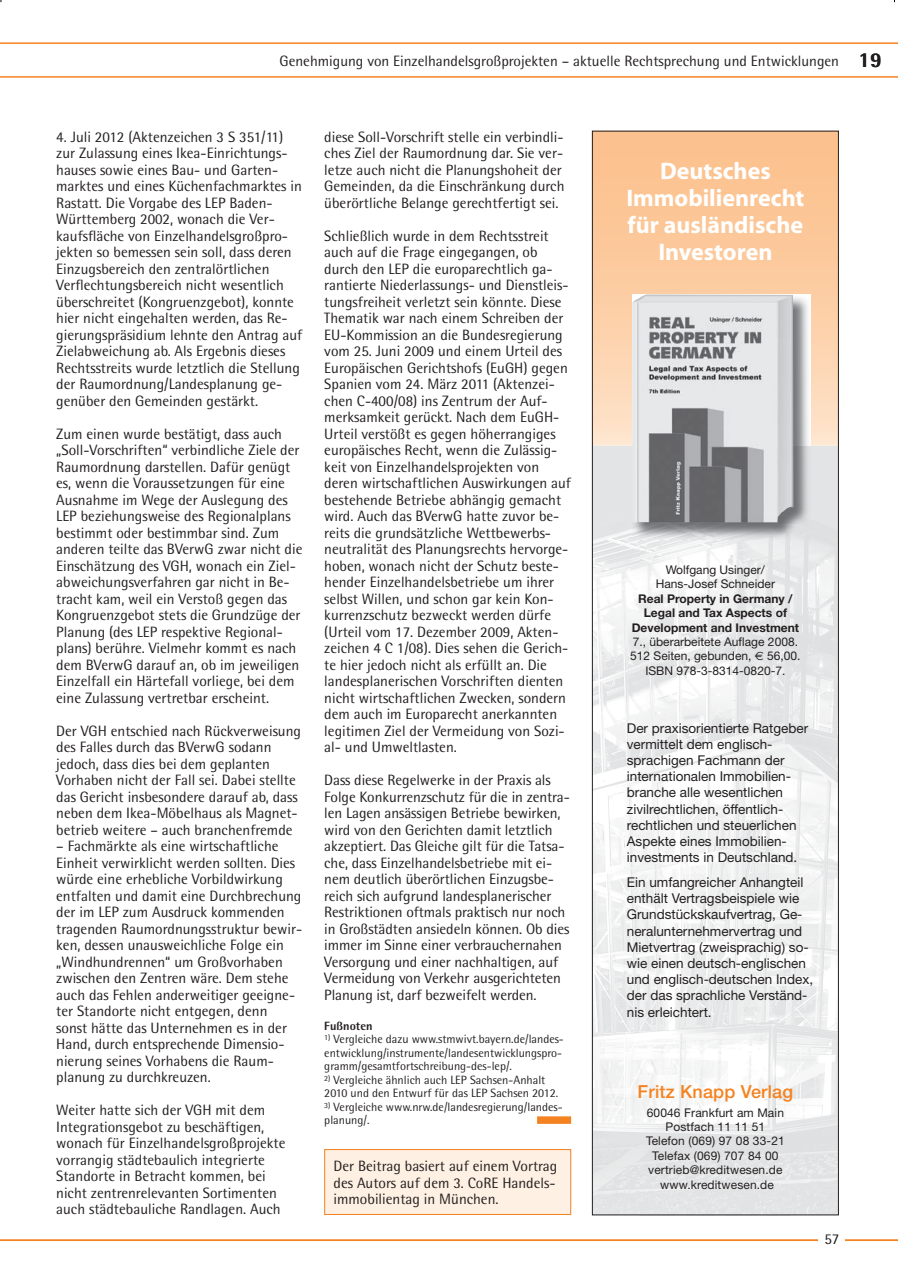
<style>
.page{position:relative;width:898px;height:1278px;background:#fff}
.page>*{position:absolute;margin:0;border:0;box-sizing:border-box;transform-origin:0 0}
.t1{font:700 24px/27px "Myriad";color:#fff;text-align:center}
.t2{font:500 18px "Helvetica Neue";letter-spacing:.01em;color:#f58220}
.t3{font:15px/16.5px "Rotis Semi Sans";color:#231f20}
.t4{font:13.5px/16.2px "Helvetica Neue";color:#231f20}
.t5{font:12px/13.5px "Rotis Semi Sans";color:#231f20}
.t6{font:12px/14.4px "Helvetica Neue";color:#231f20;text-align:center}
.t7{font:700 12px/14.4px "Helvetica Neue";color:#231f20;text-align:center}
.t8{font:800 12px "Rotis Semi Sans";color:#231f20}
.s1{font-weight:800;font-size:21px}
.s2{font-family:"Euro Sans"}
</style>
<div class="page">
<svg style="left:0;top:42px;width:897px;height:36px"></svg>
<hr style="left:0;top:1239px;width:897px;height:2px;background:#f58220">
<div style="left:537px;top:1116px;width:34px;height:8px;background:#f58220"></div>
<div style="left:324px;top:1149px;width:246px;height:65px;background:#fef0e2"></div>
<div style="left:324px;top:1149px;width:247px;height:66px;border:1px solid #f58220"></div>
<div style="left:817px;top:1220px;width:27px;height:31px;background:#fff"></div>
<img style="left:594px;top:445px;width:46px;height:768px">
<img style="left:789px;top:445px;width:47px;height:768px">
<img style="left:640px;top:539px;width:149px;height:674px">
<svg style="left:594px;top:133px;width:242px;height:312px;background:#fcca9e"></svg>
<img style="left:632px;top:445px;width:178px;height:94px">
<img style="left:793px;top:294px;width:17px;height:151px">
<img style="left:632px;top:294px;width:161px;height:228px">
<p class="t3" style="left:279px;top:53px;width:603px">Genehmigung von Einzelhandelsgroßprojekten – aktuelle Rechtsprechung und Entwicklungen <span class="s1">19</span></p>
<p class="t3" style="left:56px;top:128px;width:247px">4. Juli 2012 (Aktenzeichen 3 S 351/11) zur Zulassung eines Ikea-Einrichtungs&shy;hauses sowie eines Bau- und Garten&shy;marktes und eines Küchenfachmarktes in Rastatt. Die Vorgabe des LEP Baden-Württemberg 2002, wonach die Ver&shy;kaufsfläche von Einzelhandelsgroßpro&shy;jekten so bemessen sein soll, dass deren Einzugsbereich den zentralörtlichen Verflechtungsbereich nicht wesentlich überschreitet (Kongruenzgebot), konnte hier nicht eingehalten werden, das Re&shy;gierungspräsidium lehnte den Antrag auf Zielabweichung ab. Als Ergebnis dieses Rechtsstreits wurde letztlich die Stellung der Raumordnung/Landesplanung ge&shy;genüber den Gemeinden gestärkt.</p>
<p class="t3" style="left:56px;top:425px;width:248px">Zum einen wurde bestätigt, dass auch „Soll-Vorschriften“ verbindliche Ziele der Raumordnung darstellen. Dafür genügt es, wenn die Voraussetzungen für eine Ausnahme im Wege der Auslegung des LEP beziehungsweise des Regionalplans bestimmt oder bestimmbar sind. Zum anderen teilte das BVerwG zwar nicht die Einschätzung des VGH, wonach ein Ziel&shy;abweichungsverfahren gar nicht in Be&shy;tracht kam, weil ein Verstoß gegen das Kongruenzgebot stets die Grundzüge der Planung (des LEP respektive Regional&shy;plans) berühre. Vielmehr kommt es nach dem BVerwG darauf an, ob im jeweiligen Einzelfall ein Härtefall vorliege, bei dem eine Zulassung vertretbar erscheint.</p>
<p class="t3" style="left:56px;top:722px;width:246px">Der VGH entschied nach Rückverweisung des Falles durch das BVerwG sodann jedoch, dass dies bei dem geplanten Vorhaben nicht der Fall sei. Dabei stellte das Gericht insbesondere darauf ab, dass neben dem Ikea-Möbelhaus als Magnet&shy;betrieb weitere – auch branchenfremde</p>
<p class="t3" style="left:56px;top:838px;width:247px">– Fachmärkte als eine wirtschaftliche Einheit verwirklicht werden sollten. Dies würde eine erhebliche Vorbildwirkung entfalten und damit eine Durchbrechung der im LEP zum Ausdruck kommenden tragenden Raumordnungsstruktur bewir&shy;ken, dessen unausweichliche Folge ein „Windhundrennen“ um Großvorhaben zwischen den Zentren wäre. Dem stehe auch das Fehlen anderweitiger geeigne&shy;ter Standorte nicht entgegen, denn<br>sonst hätte das Unternehmen es in der Hand, durch entsprechende Dimensio&shy;nierung seines Vorhabens die Raum&shy;planung zu durchkreuzen.</p>
<p class="t3" style="left:56px;top:1102px;width:231px">Weiter hatte sich der VGH mit dem Integ rationsgebot zu beschäftigen, wonach für Einzelhandelsgroßprojekte vorrangig städtebaulich integrierte Standorte in Betracht kommen, bei nicht zentrenrelevanten Sortimenten auch städtebauliche Randlagen. Auch</p>
<p class="t3" style="left:324px;top:128px;width:241px">diese Soll-Vorschrift stelle ein verbindli&shy;ches Ziel der Raumordnung dar. Sie ver&shy;letze auch nicht die Planungshoheit der Gemeinden, da die Einschränkung durch überörtliche Belange gerechtfertigt sei.</p>
<p class="t3" style="left:324px;top:227px;width:248px">Schließlich wurde in dem Rechtsstreit auch auf die Frage eingegangen, ob durch den LEP die europarechtlich ga&shy;rantierte Niederlassungs- und Dienstleis&shy;tungsfreiheit verletzt sein könnte. Diese Thematik war nach einem Schreiben der EU-Kommission an die Bundesregierung vom 25. Juni 2009 und einem Urteil des Europäischen Gerichtshofs (EuGH) gegen Spanien vom 24. März 2011 (Aktenzei&shy;chen C-400/08) ins Zentrum der Auf&shy;merksamkeit gerückt. Nach dem EuGH-Urteil verstößt es gegen höherrangiges europäisches Recht, wenn die Zulässig&shy;keit von Einzelhandelsprojekten von deren wirtschaftlichen Auswirkungen auf bestehende Betriebe abhängig gemacht wird. Auch das BVerwG hatte zuvor be&shy;reits die grundsätzliche Wettbewerbs&shy;neutralität des Planungsrechts hervorge&shy;hoben, wonach nicht der Schutz beste&shy;hender Einzelhandelsbetriebe um ihrer selbst Willen, und schon gar kein Kon&shy;kurrenzschutz bezweckt werden dürfe (Urteil vom 17. Dezember 2009, Akten&shy;zeichen 4 C 1/08). Dies sehen die Gerich&shy;te hier jedoch nicht als erfüllt an. Die landesplanerischen Vorschriften dienten nicht wirtschaftlichen Zwecken, sondern dem auch im Europarecht anerkannten legitimen Ziel der Vermeidung von Sozi&shy;al- und Umweltlasten.</p>
<p class="t3" style="left:324px;top:772px;width:247px">Dass diese Regelwerke in der Praxis als Folge Konkurrenzschutz für die in zentra&shy;len Lagen ansässigen Betriebe bewirken, wird von den Gerichten damit letztlich akzeptiert. Das Gleiche gilt für die Tatsa&shy;che, dass Einzelhandelsbetriebe mit ei&shy;nem deutlich überörtlichen Einzugsbe&shy;reich sich aufgrund landesplanerischer Restriktionen oftmals praktisch nur noch in Großstädten ansiedeln können. Ob dies immer im Sinne einer verbrauchernahen Versorgung und einer nachhaltigen, auf Vermeidung von Verkehr ausgerichteten Planung ist, darf bezweifelt werden.</p>
<p class="t8" style="left:324px;top:1018px;width:50px">Fußnoten</p>
<p class="t5" style="left:324px;top:1032px;width:241px"><sup>1)</sup> Vergleiche dazu www.stmwivt.bayern.de/landes&shy;entwicklung/instrumente/landesentwicklungspro&shy;gramm/gesamtfortschreibung-des-lep/.</p>
<p class="t5" style="left:324px;top:1073px;width:235px"><sup>2)</sup> Vergleiche ähnlich auch LEP Sachsen-Anhalt<br>2010 und den Entwurf für das LEP Sachsen 2012.</p>
<p class="t5" style="left:324px;top:1100px;width:240px"><sup>3)</sup> Vergleiche www.nrw.de/landesregierung/landes&shy;planung/.</p>
<p class="t3" style="left:333px;top:1158px;width:225px;text-align:justify">Der Beitrag basiert auf einem Vortrag des Autors auf dem 3. CoRE Handels&shy;immobilientag in München.</p>
<h1 class="t1" style="left:626px;top:158px;width:179px">Deutsches<br>Immobilienrecht für ausländische<br>Investoren</h1>
<p class="t6" style="left:655px;top:562px;width:121px">Wolfgang Usinger/<br>Hans-Josef Schneider</p>
<p class="t7" style="left:631px;top:591px;width:169px">Real Property in Germany /<br>Legal and Tax Aspects of<br>Development and Investment</p>
<p class="t6" style="left:630px;top:634px;width:172px">7., überarbeitete Auflage 2008.<br>512 Seiten, gebunden, <span class="s2">E</span> 56,00.<br>ISBN 978-3-8314-0820-7.</p>
<p class="t4" style="left:626px;top:719px;width:183px">Der praxisorientierte Ratgeber vermittelt dem englisch&shy;sprachigen Fachmann der internationalen Immobilien&shy;branche alle wesentlichen zivilrechtlichen, öffentlich&shy;rechtlichen und steuerlichen<br>Aspekte eines Immobilien&shy;investments in Deutschland.</p>
<p class="t4" style="left:626px;top:874px;width:188px">Ein umfangreicher Anhangteil enthält Vertragsbeispiele wie<br>Grundstückskaufvertrag, Ge&shy;neralunternehmervertrag und<br>Mietvertrag (zweisprachig) so&shy;wie einen deutsch-englischen und englisch-deutschen Index, der das sprachliche Verständ&shy;nis erleichtert.</p>
<p class="t2" style="left:637px;top:1080px;width:157px">Fritz Knapp Verlag</p>
<p class="t6" style="left:646px;top:1105px;width:140px">60046 Frankfurt am Main<br>Postfach 11 11 51<br>Telefon (069) 97 08 33-21<br>Telefax (069) 707 84 00 vertrieb@kreditwesen.de www.kreditwesen.de</p>
<p class="t3" style="left:824px;top:1230px;width:17px">57</p>
<p class="t3" style="left:825px;top:1230px;width:15px">xx</p>
</div>
